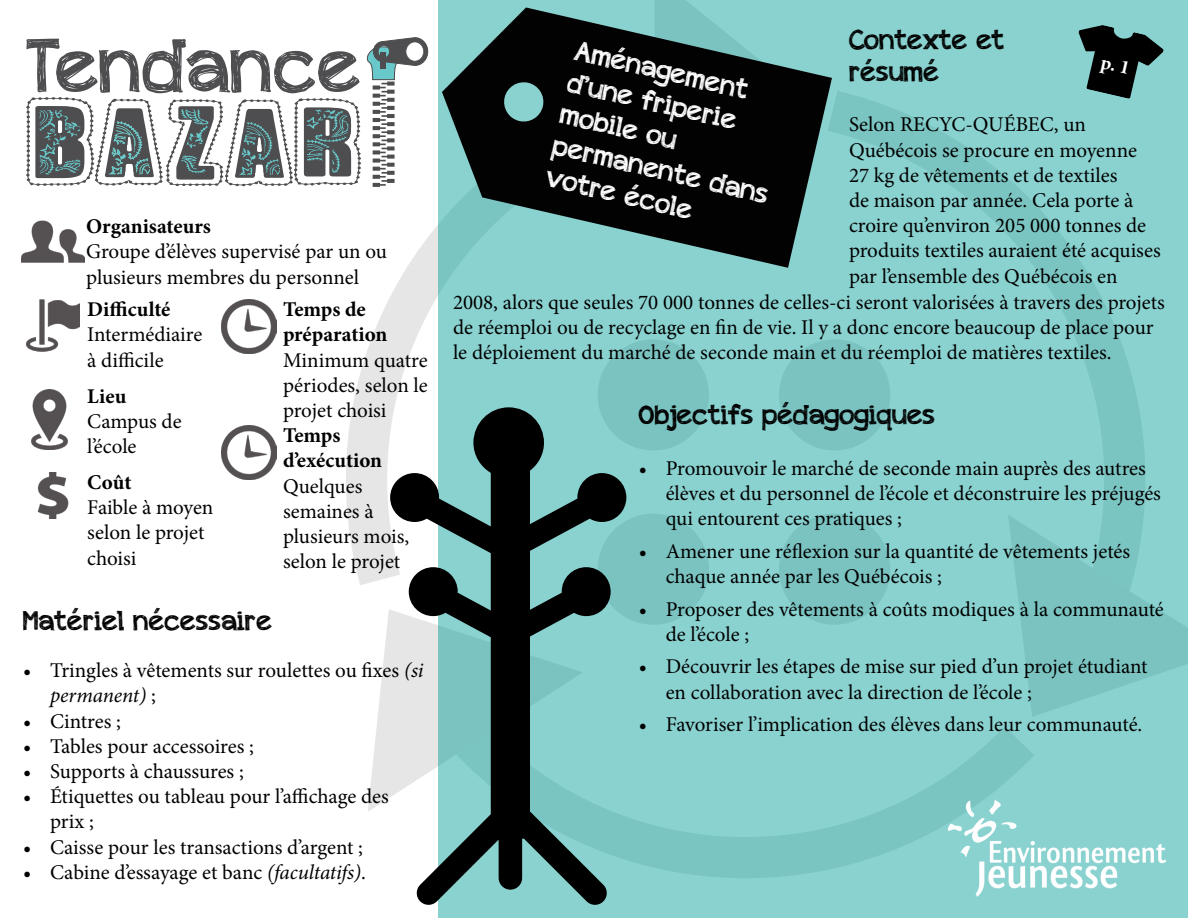
<style>
.page{position:relative;width:1188px;height:918px;background:#fff}
.page>*{position:absolute;margin:0;border:0;box-sizing:border-box;transform-origin:0 0}
.t1{font:74.4px "appleberry";letter-spacing:.01em;color:#4e4d50}
.t2{font:27px/32.4px "appleberry";color:#fff}
.t3{font:27px/32.4px "appleberry";color:#000}
.t4{font:21px/25.2px "Minion Pro";color:#000}
.t5{font:700 21px/25.2px "Minion Pro";color:#000}
.s1{font-style:italic}
</style>
<div class="page">
<div style="left:438px;top:0;width:750px;height:918px;background:linear-gradient(to right,#87d0ce,#85cecc)"></div>
<img style="left:944px;top:793px;width:227px;height:103px">
<svg style="left:367px;top:37px;width:42px;height:150px"></svg>
<div style="left:380px;top:52px;width:6px;height:16px;background:#4e4d50"></div>
<svg style="left:26px;top:97px;width:335px;height:89px"></svg>
<svg style="left:390px;top:407px;width:236px;height:498px;background:#6f9493"></svg>
<svg style="left:409px;top:0;width:496px;height:385px;background:#5f8a89"></svg>
<img style="left:37px;top:473px;width:32px;height:46px">
<img style="left:27px;top:300px;width:52px;height:52px">
<img style="left:31px;top:389px;width:37px;height:60px">
<img style="left:222px;top:300px;width:54px;height:54px">
<img style="left:21px;top:220px;width:63px;height:43px">
<img style="left:222px;top:425px;width:54px;height:54px">
<svg style="left:1079px;top:25px;width:85px;height:74px;background:#3a5958"></svg>
<h1 class="t1" style="left:27px;top:13px;width:335px">Tendance</h1>
<p class="t5" style="left:86px;top:214px;width:126px">Organisateurs</p>
<p class="t4" style="left:86px;top:239px;width:302px">Groupe d’élèves supervisé par un ou plusieurs membres du personnel</p>
<p class="t5" style="left:87px;top:297px;width:85px">Difficulté</p>
<p class="t4" style="left:87px;top:322px;width:117px">Intermédiaire à difficile</p>
<p class="t5" style="left:87px;top:383px;width:41px">Lieu</p>
<p class="t4" style="left:87px;top:409px;width:96px">Campus de l’école</p>
<p class="t5" style="left:87px;top:469px;width:46px">Coût</p>
<p class="t4" style="left:87px;top:495px;width:128px">Faible à moyen selon le projet choisi</p>
<p class="t5" style="left:283px;top:297px;width:106px">Temps de préparation</p>
<p class="t4" style="left:283px;top:347px;width:146px;text-align:justify">Minimum quatre périodes, selon le projet choisi</p>
<p class="t5" style="left:283px;top:423px;width:101px">Temps d’exécution</p>
<p class="t4" style="left:283px;top:473px;width:128px">Quelques semaines à plusieurs mois, selon le projet</p>
<p class="t3" style="left:23px;top:605px;width:250px">Matériel nécessaire</p>
<p class="t4" style="left:50px;top:658px;width:375px;text-indent:-27px">• Tringles à vêtements sur roulettes ou fixes <span class="s1">(si permanent)</span> ;</p>
<p class="t4" style="left:23px;top:708px;width:99px">• Cintres ;</p>
<p class="t4" style="left:23px;top:734px;width:232px">• Tables pour accessoires ;</p>
<p class="t4" style="left:23px;top:759px;width:222px">• Supports à chaussures ;</p>
<p class="t4" style="left:50px;top:784px;width:340px;text-indent:-27px">• Étiquettes ou tableau pour l’affichage des prix ;</p>
<p class="t4" style="left:23px;top:834px;width:341px">• Caisse pour les transactions d’argent ;</p>
<p class="t4" style="left:23px;top:860px;width:344px">• Cabine d’essayage et banc <span class="s1">(facultatifs)</span>.</p>
<p class="t2" style="left:579px;top:34px;width:222px;rotate:13deg">Aménagement d’une friperie mobile ou permanente dans votre école</p>
<p class="t3" style="left:849px;top:23px;width:157px">Contexte et résumé</p>
<p class="t4" style="left:849px;top:112px;width:313px">Selon RECYC-QUÉBEC, un<br>Québécois se procure en moyenne<br>27 kg de vêtements et de textiles<br>de maison par année. Cela porte à croire qu’environ 205 000 tonnes de produits textiles auraient été acquises par l’ensemble des Québécois en</p>
<p class="t4" style="left:453px;top:289px;width:713px">2008, alors que seules 70 000 tonnes de celles-ci seront valorisées à travers des projets de réemploi ou de recyclage en fin de vie. Il y a donc encore beaucoup de place pour le déploiement du marché de seconde main et du réemploi de matières textiles.</p>
<p class="t3" style="left:639px;top:399px;width:298px">Objectifs pédagogiques</p>
<p class="t4" style="left:666px;top:455px;width:497px;text-indent:-27px">• Promouvoir le marché de seconde main auprès des autres élèves et du personnel de l’école et déconstruire les préjugés qui entourent ces pratiques ;</p>
<p class="t4" style="left:666px;top:538px;width:466px;text-indent:-27px">• Amener une réflexion sur la quantité de vêtements jetés chaque année par les Québécois ;</p>
<p class="t4" style="left:666px;top:596px;width:500px;text-indent:-27px">• Proposer des vêtements à coûts modiques à la communauté de l’école ;</p>
<p class="t4" style="left:666px;top:654px;width:483px;text-indent:-27px">• Découvrir les étapes de mise sur pied d’un projet étudiant en collaboration avec la direction de l’école ;</p>
<p class="t4" style="left:639px;top:712px;width:505px">• Favoriser l’implication des élèves dans leur communauté.</p>
</div>
